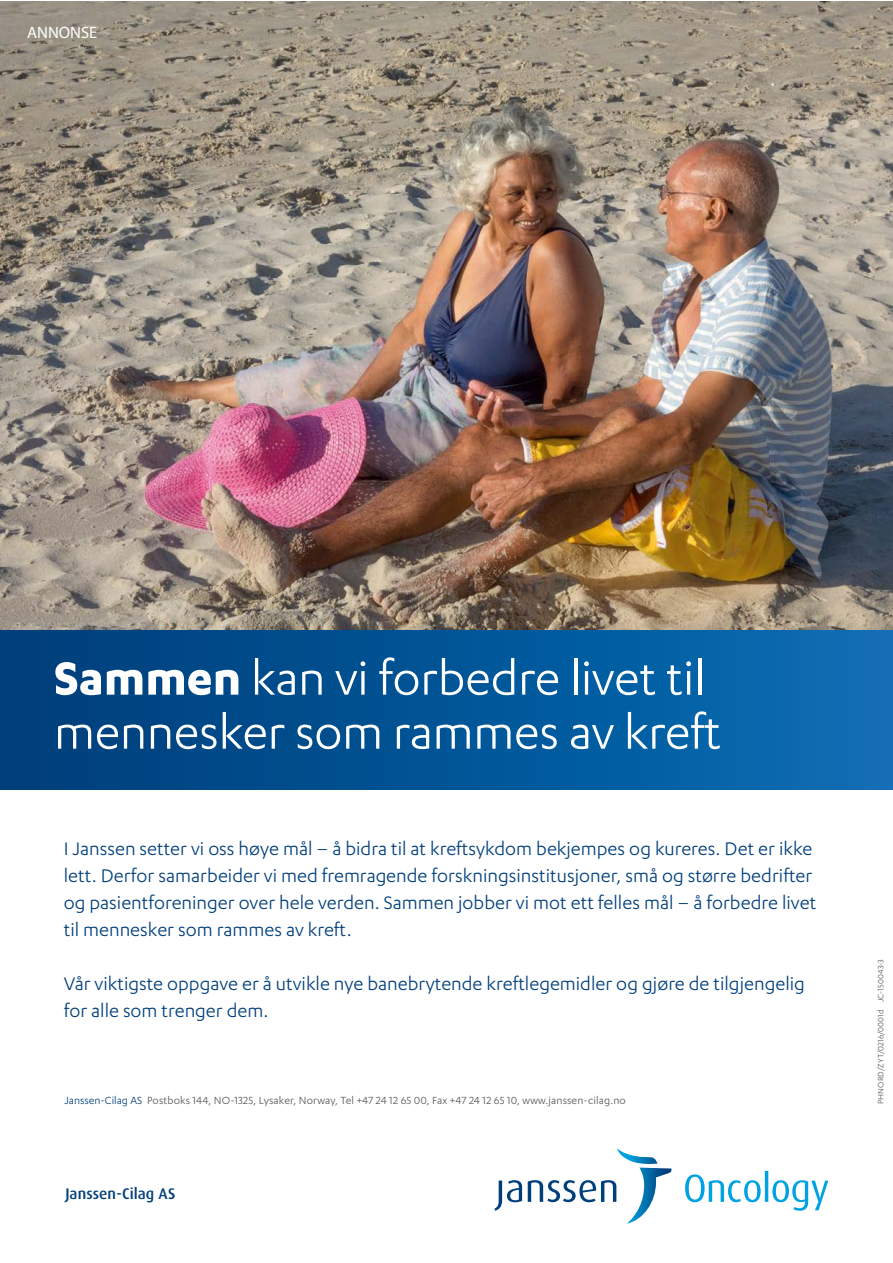
<style>
.page{position:relative;width:893px;height:1263px;background:#fff}
.page>*{position:absolute;margin:0;border:0;box-sizing:border-box;transform-origin:0 0}
.t1{font:54px/54px "Karbon";letter-spacing:-.005em;color:#fff}
.t2{font:21px/27px "Karbon";color:#003f7b}
.t3{font:16.5px "Myriad Pro";color:#fff}
.t4{font:500 15.45px "Dax OT";letter-spacing:.005em;color:#003f7b}
.t5{font:12px "Karbon";letter-spacing:.01em;color:#565655}
.t6{font:9px "Karbon";letter-spacing:.01em;color:#565655}
.s1{font-weight:700}
.s2{color:#003f7b}
</style>
<div class="page">
<img style="left:0;top:1px;width:892px;height:629px">
<div style="left:0;top:630px;width:892px;height:160px;background:linear-gradient(to right,#003d79,#0b6eb5)"></div>
<svg style="left:685px;top:1171px;width:143px;height:40px"></svg>
<svg style="left:495px;top:1148px;width:176px;height:76px"></svg>
<p class="t3" style="left:27px;top:23px;width:72px">ANNONSE</p>
<h1 class="t1" style="left:54px;top:650px;width:669px"><span class="s1">Sammen</span> kan vi forbedre livet til mennesker som rammes av kreft</h1>
<p class="t2" style="left:64px;top:834px;width:754px">I Janssen setter vi oss høye mål – å bidra til at kreftsykdom bekjempes og kureres. Det er ikke lett. Derfor samarbeider vi med fremragende forskningsinstitusjoner, små og større bedrifter og pasientforeninger over hele verden. Sammen jobber vi mot ett felles mål – å forbedre livet til mennesker som rammes av kreft.</p>
<p class="t2" style="left:64px;top:969px;width:743px">Vår viktigste oppgave er å utvikle nye banebrytende kreftlegemidler og gjøre de tilgjengelig for alle som trenger dem.</p>
<p class="t5" style="left:65px;top:1093px;width:563px"><span class="s2">Janssen-Cilag AS</span> Postboks 144, NO-1325, Lysaker, Norway, Tel +47 24 12 65 00, Fax +47 24 12 65 10, www.janssen-cilag.no</p>
<p class="t4" style="left:65px;top:1185px;width:112px">Janssen-Cilag AS</p>
<p class="t6" style="left:876px;top:1104px;width:146px;rotate:-90deg">PHNORD/ZYT/0216/0001d JC-150043-3</p>
</div>
